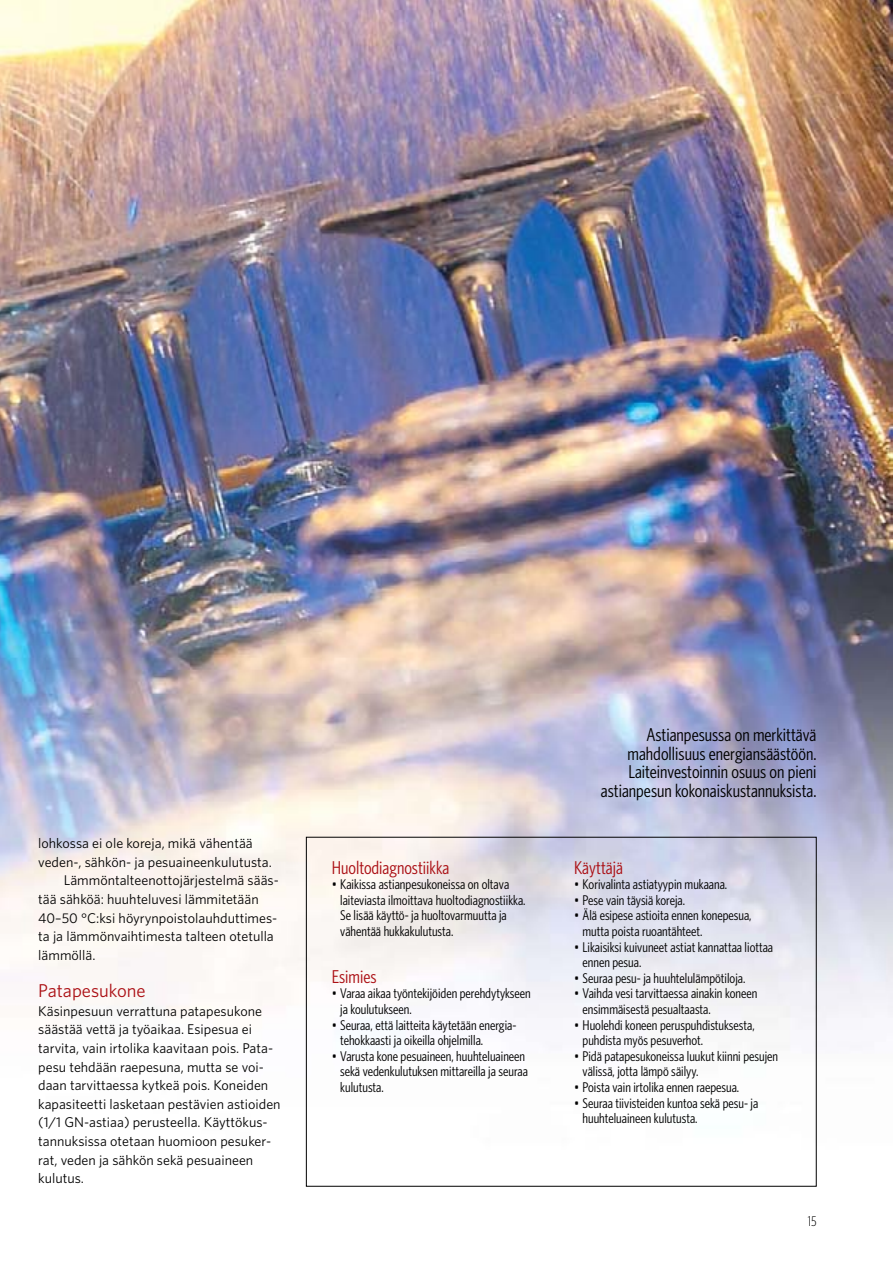
<style>
.page{position:relative;width:893px;height:1263px;background:#fff}
.page>*{position:absolute;margin:0;border:0;box-sizing:border-box;transform-origin:0 0}
.t1{font:18.6px/18.6px "Whitney Condensed";color:#000;text-align:right}
.t2{font:18.6px "Whitney Condensed";color:#ab0f14}
.t3{font:18.6px "Whitney";color:#ab0f14}
.t4{font:14.1px/15.6px "Whitney Condensed";color:#000}
.t5{font:14.1px/18.6px "Whitney";color:#000}
.t6{font:300 14.1px "Whitney Condensed";color:#000}
</style>
<div class="page">
<img style="left:0;top:0;width:893px;height:1187px">
<p class="t5" style="left:38px;top:834px;width:216px">lohkossa ei ole koreja, mikä vähentää</p>
<p class="t5" style="left:38px;top:852px;width:235px">veden-, sähkön- ja pesuaineenkulutusta.</p>
<p class="t5" style="left:64px;top:871px;width:217px">Lämmöntalteenottojärjestelmä sääs-</p>
<p class="t5" style="left:38px;top:889px;width:222px">tää sähköä: huuhteluvesi lämmitetään</p>
<p class="t5" style="left:38px;top:908px;width:241px">40–50 °C:ksi höyrynpoistolauhduttimes-</p>
<p class="t5" style="left:38px;top:927px;width:237px">ta ja lämmönvaihtimesta talteen otetulla</p>
<p class="t5" style="left:38px;top:945px;width:59px">lämmöllä.</p>
<h1 class="t3" style="left:38px;top:978px;width:109px">Patapesukone</h1>
<p class="t5" style="left:38px;top:1001px;width:244px">Käsinpesuun verrattuna patapesukone säästää vettä ja työaikaa. Esipesua ei tarvita, vain irtolika kaavitaan pois. Pata&shy;pesu tehdään raepesuna, mutta se voi&shy;daan tarvittaessa kytkeä pois. Koneiden kapasiteetti lasketaan pestävien astioiden (1/1 GN-astiaa) perusteella. Käyttökus&shy;tannuksissa otetaan huomioon pesuker&shy;rat, veden ja sähkön sekä pesuaineen kulutus.</p>
<h1 class="t2" style="left:332px;top:856px;width:119px">Huoltodiagnostiikka</h1>
<p class="t4" style="left:340px;top:876px;width:187px;text-indent:-9px">• Kaikissa astianpesukoneissa on oltava laiteviasta ilmoittava huoltodiagnostiikka.<br>Se lisää käyttö- ja huoltovarmuutta ja vähentää hukkakulutusta.</p>
<h1 class="t2" style="left:332px;top:965px;width:46px">Esimies</h1>
<p class="t4" style="left:340px;top:985px;width:192px;text-indent:-9px">• Varaa aikaa työntekijöiden perehdytykseen ja koulutukseen.</p>
<p class="t4" style="left:340px;top:1016px;width:178px;text-indent:-9px">• Seuraa, että laitteita käytetään energia&shy;tehokkaasti ja oikeilla ohjelmilla.</p>
<p class="t4" style="left:340px;top:1048px;width:189px;text-indent:-9px">• Varusta kone pesuaineen, huuhteluaineen sekä vedenkulutuksen mittareilla ja seuraa kulutusta.</p>
<h1 class="t1" style="left:601px;top:725px;width:217px">Astianpesussa on merkittävä mahdollisuus energiansäästöön.<br>Laiteinvestoinnin osuus on pieni astianpesun kokonaiskustannuksista.</h1>
<h1 class="t2" style="left:574px;top:856px;width:50px">Käyttäjä</h1>
<p class="t4" style="left:574px;top:876px;width:155px">• Korivalinta astiatyypin mukaana.</p>
<p class="t4" style="left:574px;top:892px;width:112px">• Pese vain täysiä koreja.</p>
<p class="t4" style="left:583px;top:907px;width:170px;text-indent:-9px">• Älä esipese astioita ennen konepesua, mutta poista ruoantähteet.</p>
<p class="t4" style="left:583px;top:938px;width:192px;text-indent:-9px">• Likaisiksi kuivuneet astiat kannattaa liottaa ennen pesua.</p>
<p class="t4" style="left:574px;top:970px;width:173px">• Seuraa pesu- ja huuhtelulämpötiloja.</p>
<p class="t4" style="left:583px;top:985px;width:176px;text-indent:-9px">• Vaihda vesi tarvittaessa ainakin koneen ensimmäisestä pesualtaasta.</p>
<p class="t4" style="left:583px;top:1016px;width:174px;text-indent:-9px">• Huolehdi koneen peruspuhdistuksesta, puhdista myös pesuverhot.</p>
<p class="t4" style="left:583px;top:1048px;width:197px;text-indent:-9px">• Pidä patapesukoneissa luukut kiinni pesujen välissä, jotta lämpö säilyy.</p>
<p class="t4" style="left:574px;top:1079px;width:167px">• Poista vain irtolika ennen raepesua.</p>
<p class="t4" style="left:583px;top:1094px;width:177px;text-indent:-9px">• Seuraa tiivisteiden kuntoa sekä pesu- ja huuhteluaineen kulutusta.</p>
<p class="t6" style="left:808px;top:1213px;width:10px">15</p>
</div>
